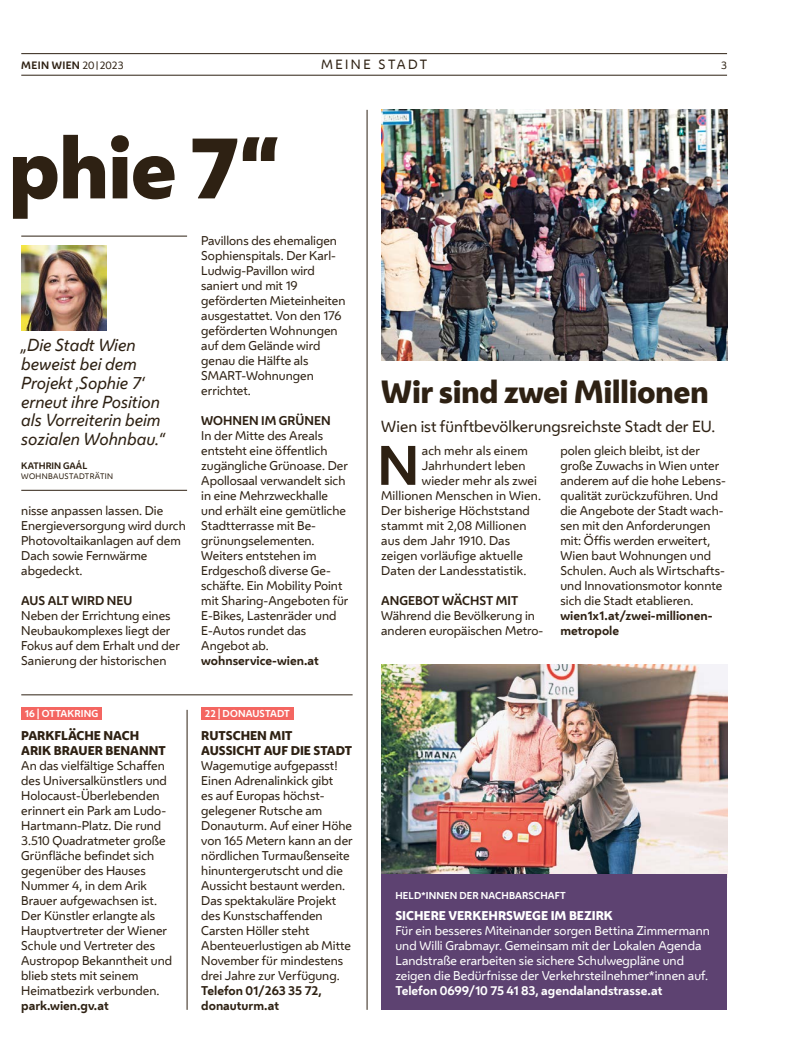
<style>
.page{position:relative;width:798px;height:1063px;background:#fff}
.page>*{position:absolute;margin:0;border:0;box-sizing:border-box;transform-origin:0 0}
.t1{font:800 81.5px "Wiener Melange";color:#2e2113}
.FT_FT_Initial3{font:700 51.88px "Wiener Melange";color:#2e2113}
.HL_Header_24pt{font:800 30px "Wiener Melange";letter-spacing:-.015em;color:#2e2113}
.Zitat_Zitat{font:italic 16.25px/18.8px "Wiener Melange";color:#2e2113}
.HL_Header_24pt-2{font:15px "Wiener Melange";color:#2e2113}
.t2{font:12.5px "Wiener Melange";color:#2e2113}
.FT_FT{font:11.88px/15px "Wiener Melange";color:#2e2113}
.Spalte_Infobox_Spalte_FT{font:11.88px/15px "Wiener Melange";color:#2e2113}
.Spalte_Infobox_Spalte_FT-2{font:11.88px/15px "Wiener Melange";color:#fff}
.FT_FT_Initial3-2{font:11.88px "Wiener Melange";letter-spacing:.01em;color:#2e2113}
.Spalte_Infobox_Spalte_Header{font:800 11.88px/15px "Wiener Melange";color:#2e2113}
.FT_FT-2{font:700 11.88px/15px "Wiener Melange";color:#2e2113}
.FT_Zwischentitel{font:700 11.88px "Wiener Melange";color:#2e2113}
.Spalte_Infobox_Spalte_FT-3{font:700 11.88px "Wiener Melange";color:#fff}
.Spalte_Infobox_Spalte_Info{font:700 11.88px "Wiener Melange";color:#2e2113}
.Spalte_Infobox_Spalte_Header-2{font:800 11.88px "Wiener Melange";color:#fff}
.Spalte_Infobox_Spalte_FT-4{font:700 11.88px "Wiener Melange";color:#2e2113}
.t3{font:700 10px "Wiener Melange";letter-spacing:.035em;color:#2e2113}
.t4{font:10px "Wiener Melange";color:#2e2113}
.Spalte_Infobox_Spalte_Header-3{font:700 9.38px "Wiener Melange";letter-spacing:.01em;color:#fff}
.Spalte_Infobox_Spalte_Markerl_shade{font:700 9.38px "Wiener Melange";letter-spacing:.01em;color:#fff}
.Zitat_Person{font:700 8.75px "Wiener Melange";color:#2e2113}
.Zitat_Funktion{font:7.5px "Wiener Melange";letter-spacing:.05em;color:#2e2113}
.s1{font-weight:400}
.s2{font-weight:400;font-size:7.5px}
</style>
<div class="page">
<hr style="left:21px;top:75px;width:705px;height:1px;background:#2e2113">
<hr style="left:21px;top:53px;width:705px;height:1px;background:#2e2113">
<div style="left:21px;top:707px;width:81px;height:13px;background:#f46661"></div>
<div style="left:201px;top:707px;width:92px;height:13px;background:#f46661"></div>
<hr style="left:187px;top:710px;width:1px;height:300px;background:#2e2113">
<hr style="left:21px;top:695px;width:331px;height:1px;background:#2e2113">
<img style="left:381px;top:665px;width:345px;height:210px">
<img style="left:381px;top:110px;width:345px;height:250px">
<div style="left:381px;top:875px;width:345px;height:135px;background:#5d4271"></div>
<hr style="left:366px;top:110px;width:1px;height:900px;background:#2e2113">
<hr style="left:21px;top:236px;width:166px;height:1px;background:#2e2113">
<hr style="left:21px;top:490px;width:166px;height:1px;background:#2e2113">
<img style="left:21px;top:246px;width:85px;height:85px">
<p class="t3" style="left:21px;top:57px;width:104px">MEIN WIEN <span class="s1">20</span><span class="s2">|</span><span class="s1">2023</span></p>
<p class="t2" style="left:321px;top:55px;width:24px">Meine</p>
<p class="t2" style="left:378px;top:55px;width:21px">Stadt</p>
<p class="t4" style="left:721px;top:58px;width:7px">3</p>
<h1 class="t1" style="left:8px;top:112px;width:273px">phie 7“</h1>
<p class="Zitat_Zitat" style="left:21px;top:336px;width:145px">„Die Stadt Wien beweist bei dem<br>Projekt ‚Sophie 7‘ erneut ihre Position als Vorreiterin beim sozialen Wohnbau.“</p>
<p class="Zitat_Person" style="left:21px;top:459px;width:67px">KATHRIN GAÁL</p>
<p class="Zitat_Funktion" style="left:21px;top:471px;width:93px">WOHNBAUSTADTRÄTIN</p>
<p class="FT_FT" style="left:21px;top:502px;width:166px">nisse anpassen lassen. Die<br>Energieversorgung wird durch<br>Photovoltaikanlagen auf dem<br>Dach sowie Fernwärme abgedeckt.</p>
<p class="FT_Zwischentitel" style="left:21px;top:590px;width:112px">AUS ALT WIRD NEU</p>
<p class="FT_FT" style="left:21px;top:607px;width:160px">Neben der Errichtung eines<br>Neubaukomplexes liegt der<br>Fokus auf dem Erhalt und der<br>Sanierung der historischen</p>
<p class="Spalte_Infobox_Spalte_Markerl_shade" style="left:25px;top:706px;width:75px">16 | OTTAKRING</p>
<h1 class="Spalte_Infobox_Spalte_Header" style="left:21px;top:728px;width:146px">PARKFLÄCHE NACH<br>ARIK BRAUER BENANNT</h1>
<p class="Spalte_Infobox_Spalte_FT" style="left:21px;top:757px;width:152px">An das vielfältige Schaffen des Universalkünstlers und<br>Holocaust-Überlebenden erinnert ein Park am Ludo-<br>Hartmann-Platz. Die rund<br>3.510 Quadratmeter große<br>Grünfläche befindet sich gegenüber des Hauses<br>Nummer 4, in dem Arik<br>Brauer aufgewachsen ist.<br>Der Künstler erlangte als<br>Hauptvertreter der Wiener<br>Schule und Vertreter des<br>Austropop Bekanntheit und blieb stets mit seinem<br>Heimatbezirk verbunden.</p>
<p class="Spalte_Infobox_Spalte_FT-4" style="left:21px;top:995px;width:89px">park.wien.gv.at</p>
<p class="FT_FT" style="left:201px;top:232px;width:146px">Pavillons des ehemaligen<br>Sophienspitals. Der Karl-<br>Ludwig-Pavillon wird saniert und mit 19 geförderten Mieteinheiten ausgestattet. Von den 176 geförderten Wohnungen auf dem Gelände wird genau die Hälfte als<br>SMART-Wohnungen errichtet.</p>
<p class="FT_Zwischentitel" style="left:201px;top:410px;width:131px">WOHNEN IM GRÜNEN</p>
<p class="FT_FT" style="left:201px;top:427px;width:149px">In der Mitte des Areals entsteht eine öffentlich zugängliche Grünoase. Der<br>Apollosaal verwandelt sich in eine Mehrzweckhalle und erhält eine gemütliche<br>Stadtterrasse mit Be&shy;grünungselementen.<br>Weiters entstehen im<br>Erdgeschoß diverse Ge&shy;schäfte. Ein Mobility Point mit Sharing-Angeboten für<br>E-Bikes, Lastenräder und<br>E-Autos rundet das<br>Angebot ab.</p>
<p class="FT_FT-2" style="left:201px;top:652px;width:119px">wohnservice-wien.at</p>
<p class="Spalte_Infobox_Spalte_Markerl_shade" style="left:205px;top:706px;width:86px">22 | DONAUSTADT</p>
<h1 class="Spalte_Infobox_Spalte_Header" style="left:201px;top:728px;width:93px">RUTSCHEN MIT</h1>
<h1 class="Spalte_Infobox_Spalte_Header" style="left:201px;top:743px;width:152px">AUSSICHT AUF DIE STADT</h1>
<p class="Spalte_Infobox_Spalte_FT" style="left:201px;top:757px;width:153px">Wagemutige aufgepasst!<br>Einen Adrenalinkick gibt<br>es auf Europas höchst&shy;gelegener Rutsche am<br>Donauturm. Auf einer Höhe von 165 Metern kann an der nördlichen Turmaußenseite hinuntergerutscht und die<br>Aussicht bestaunt werden.<br>Das spektakuläre Projekt des Kunstschaffenden<br>Carsten Höller steht<br>Abenteuerlustigen ab Mitte<br>November für mindestens drei Jahre zur Verfügung.</p>
<p class="Spalte_Infobox_Spalte_Info" style="left:201px;top:980px;width:122px">Telefon 01/263 35 72,</p>
<p class="Spalte_Infobox_Spalte_Info" style="left:201px;top:995px;width:79px">donauturm.at</p>
<h1 class="HL_Header_24pt" style="left:381px;top:371px;width:329px">Wir sind zwei Millionen</h1>
<h1 class="HL_Header_24pt-2" style="left:381px;top:415px;width:335px">Wien ist fünftbevölkerungsreichste Stadt der EU.</h1>
<p class="FT_FT" style="left:560px;top:442px;width:167px">polen gleich bleibt, ist der große Zuwachs in Wien unter anderem auf die hohe Lebens&shy;qualität zurückzuführen. Und die Angebote der Stadt wach&shy;sen mit den Anforderungen mit: Öffis werden erweitert,<br>Wien baut Wohnungen und<br>Schulen. Auch als Wirtschafts&shy;und Innovationsmotor konnte sich die Stadt etablieren.</p>
<p class="FT_FT-2" style="left:560px;top:607px;width:154px">wien1x1.at/zwei-millionen&shy;metropole</p>
<p class="FT_FT_Initial3" style="left:377px;top:422px;width:43px">N</p>
<p class="FT_FT_Initial3-2" style="left:421px;top:441px;width:107px">ach mehr als einem</p>
<p class="FT_FT_Initial3-2" style="left:421px;top:456px;width:105px">Jahrhundert leben</p>
<p class="FT_FT_Initial3-2" style="left:421px;top:471px;width:116px">wieder mehr als zwei</p>
<p class="FT_FT_Initial3-2" style="left:381px;top:486px;width:161px">Millionen Menschen in Wien.</p>
<p class="FT_FT_Initial3-2" style="left:381px;top:501px;width:150px">Der bisherige Höchststand</p>
<p class="FT_FT_Initial3-2" style="left:381px;top:516px;width:147px">stammt mit 2,08 Millionen</p>
<p class="FT_FT_Initial3-2" style="left:381px;top:531px;width:130px">aus dem Jahr 1910. Das</p>
<p class="FT_FT_Initial3-2" style="left:381px;top:546px;width:143px">zeigen vorläufige aktuelle</p>
<p class="FT_FT_Initial3-2" style="left:381px;top:561px;width:146px">Daten der Landesstatistik.</p>
<p class="FT_Zwischentitel" style="left:381px;top:590px;width:138px">ANGEBOT WÄCHST MIT</p>
<p class="FT_FT" style="left:381px;top:607px;width:163px">Während die Bevölkerung in anderen europäischen Metro-</p>
<h1 class="Spalte_Infobox_Spalte_Header-3" style="left:395px;top:887px;width:172px">HELD*INNEN DER NACHBARSCHAFT</h1>
<h1 class="Spalte_Infobox_Spalte_Header-2" style="left:395px;top:907px;width:219px">SICHERE VERKEHRSWEGE IM BEZIRK</h1>
<p class="Spalte_Infobox_Spalte_FT-2" style="left:395px;top:922px;width:316px">Für ein besseres Miteinander sorgen Bettina Zimmermann und Willi Grabmayr. Gemeinsam mit der Lokalen Agenda Landstraße erarbeiten sie sichere Schulwegpläne und zeigen die Bedürfnisse der Verkehrsteilnehmer*innen auf.</p>
<p class="Spalte_Infobox_Spalte_FT-3" style="left:395px;top:980px;width:268px">Telefon 0699/10 75 41 83, agendalandstrasse.at</p>
</div>
